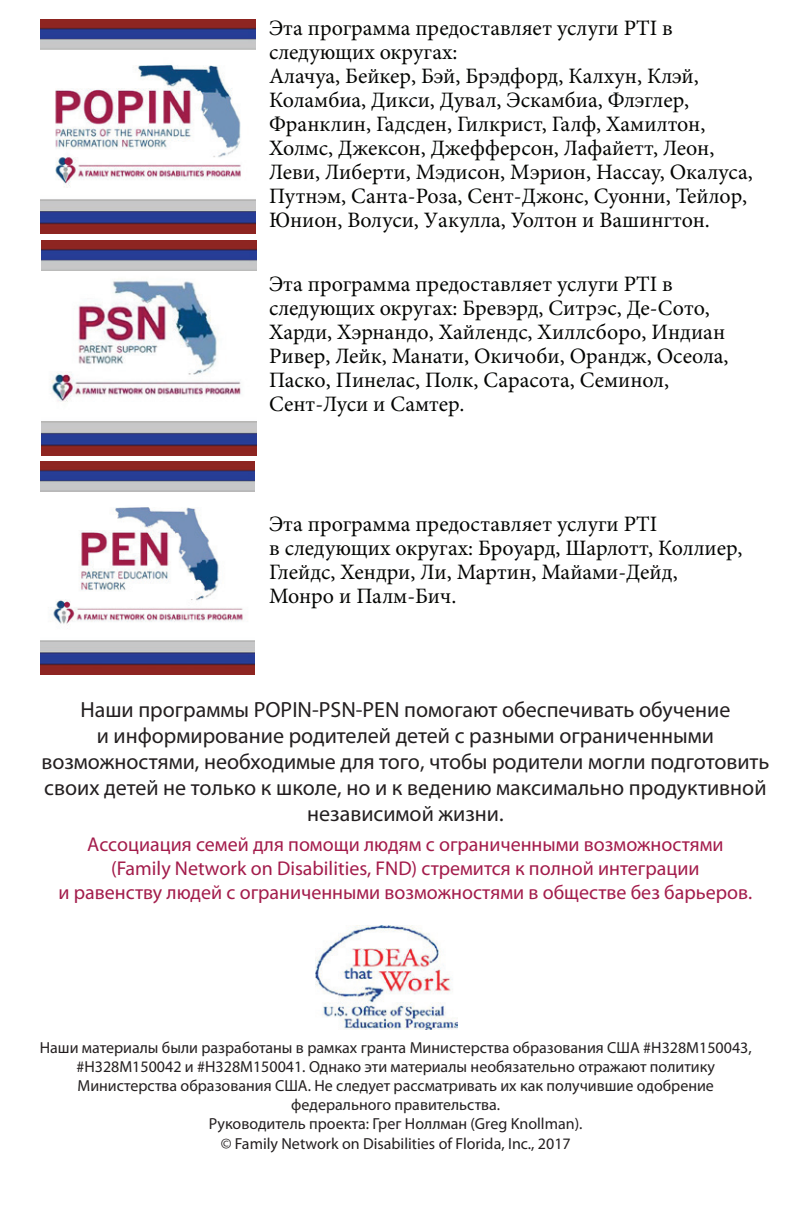
<style>
.page{position:relative;width:792px;height:1224px;background:#fff}
.page>*{position:absolute;margin:0;border:0;box-sizing:border-box;transform-origin:0 0}
.t1{font:22px/24px "Minion Pro";color:#040503}
.t2{font:22px/26px "Myriad Pro";color:#231f20;text-align:center}
.t3{font:20px/24px "Myriad Pro";color:#a31c4b;text-align:center}
.t4{font:16px/19.2px "Myriad Pro";color:#231f20;text-align:center}
</style>
<div class="page">
<img style="left:41px;top:19px;width:214px;height:215px">
<img style="left:42px;top:241px;width:214px;height:215px">
<img style="left:41px;top:461px;width:213px;height:214px">
<img style="left:316px;top:925px;width:142px;height:105px">
<p class="t1" style="left:269px;top:16px;width:485px">Эта программа предоставляет услуги PTI в следующих округах:<br>Алачуа, Бейкер, Бэй, Брэдфорд, Калхун, Клэй, Коламбиа, Дикси, Дувал, Эскамбиа, Флэглер, Франклин, Гадсден, Гилкрист, Галф, Хамилтон, Холмс, Джексон, Джефферсон, Лафайетт, Леон, Леви, Либерти, Мэдисон, Мэрион, Нассау, Окалуса, Путнэм, Санта-Роза, Сент-Джонс, Суонни, Тейлор, Юнион, Волуси, Уакулла, Уолтон и Вашингтон.</p>
<p class="t1" style="left:269px;top:272px;width:461px">Эта программа предоставляет услуги PTI в следующих округах: Бревэрд, Ситрэс, Де-Сото, Харди, Хэрнандо, Хайлендс, Хиллсборо, Индиан Ривер, Лейк, Манати, Окичоби, Орандж, Осеола, Паско, Пинелас, Полк, Сарасота, Семинол, Сент-Луси и Самтер.</p>
<p class="t1" style="left:269px;top:512px;width:475px">Эта программа предоставляет услуги PTI<br>в следующих округах: Броуард, Шарлотт, Коллиер, Глейдс, Хендри, Ли, Мартин, Майами-Дейд, Монро и Палм-Бич.</p>
<p class="t2" style="left:41px;top:696px;width:730px">Наши программы POPIN-PSN-PEN помогают обеспечивать обучение<br>и информирование родителей детей с разными ограниченными возможностями, необходимые для того, чтобы родители могли подготовить своих детей не только к школе, но и к ведению максимально продуктивной независимой жизни.</p>
<p class="t3" style="left:58px;top:832px;width:695px">Ассоциация семей для помощи людям с ограниченными возможностями (Family Network on Disabilities, FND) стремится к полной интеграции<br>и равенству людей с ограниченными возможностями в обществе без барьеров.</p>
<p class="t4" style="left:40px;top:1037px;width:713px">Наши материалы были разработаны в рамках гранта Министерства образования США #H328M150043, #H328M150042 и #H328M150041. Однако эти материалы необязательно отражают политику Министерства образования США. Не следует рассматривать их как получившие одобрение федерального правительства.<br>Руководитель проекта: Грег Ноллман (Greg Knollman).<br>© Family Network on Disabilities of Florida, Inc., 2017</p>
</div>
